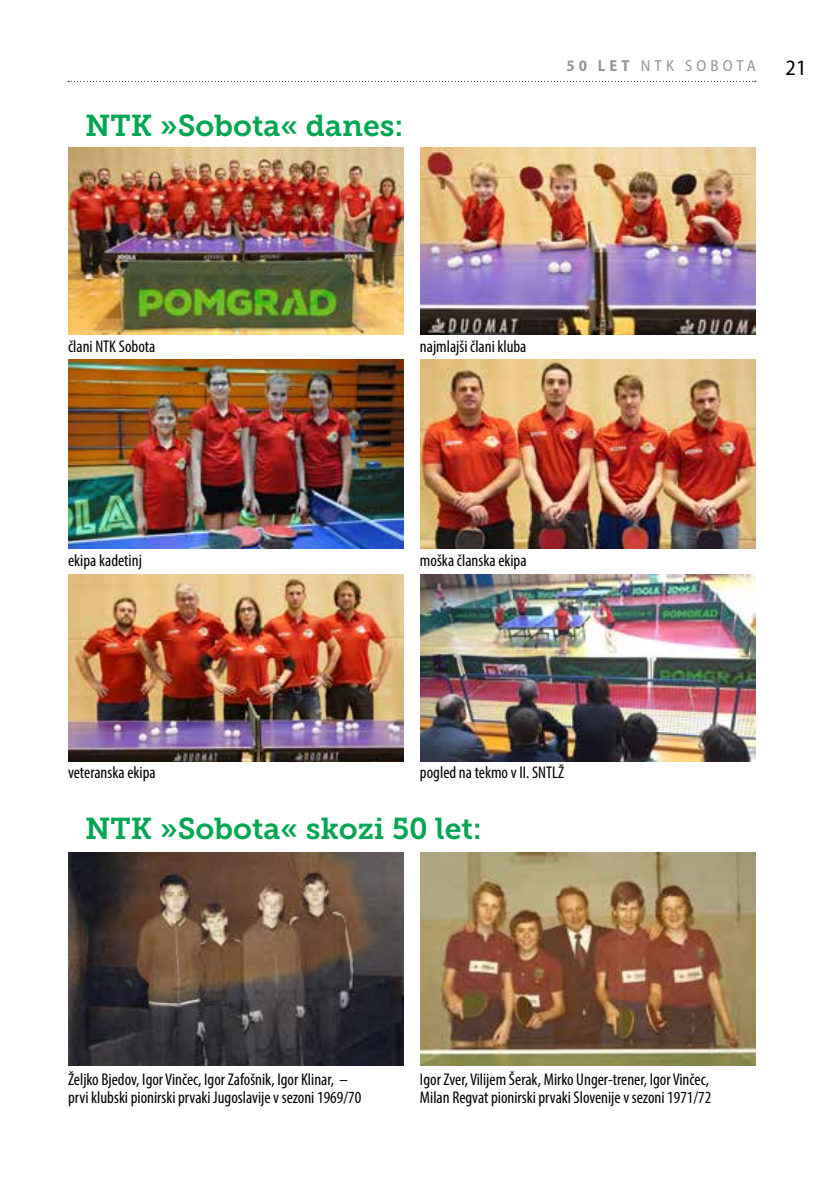
<style>
.page{position:relative;width:840px;height:1191px;background:#fff}
.page>*{position:absolute;margin:0;border:0;box-sizing:border-box;transform-origin:0 0}
.t1{font:30px "Museo Slab 700";color:#00a651}
.t2{font:semi-condensed 22px "Myriad Pro";color:#000}
.t3{font:condensed 17px/18.6px "Myriad Pro";color:#000}
.t4{font:semi-condensed 16px "Myriad Pro";letter-spacing:.26em;color:#939598}
.s1{font-weight:700}
</style>
<div class="page">
<svg style="left:68px;top:81px;width:687px;height:1px"></svg>
<img style="left:68px;top:147px;width:335px;height:187px">
<img style="left:68px;top:359px;width:335px;height:190px">
<img style="left:68px;top:574px;width:335px;height:187px">
<img style="left:68px;top:852px;width:335px;height:213px">
<img style="left:420px;top:852px;width:335px;height:213px">
<img style="left:420px;top:147px;width:335px;height:187px">
<img style="left:420px;top:359px;width:335px;height:190px">
<img style="left:420px;top:574px;width:335px;height:187px">
<h1 class="t1" style="left:85px;top:108px;width:320px">NTK »Sobota« danes:</h1>
<p class="t4" style="left:566px;top:57px;width:191px"><span class="s1">50 LET</span> NTK SOBOTA</p>
<p class="t2" style="left:785px;top:55px;width:22px">21</p>
<p class="t3" style="left:68px;top:337px;width:89px">člani NTK Sobota</p>
<p class="t3" style="left:420px;top:337px;width:108px">najmlajši člani kluba</p>
<p class="t3" style="left:68px;top:551px;width:75px">ekipa kadetinj</p>
<p class="t3" style="left:420px;top:551px;width:108px">moška članska ekipa</p>
<p class="t3" style="left:68px;top:762px;width:89px">veteranska ekipa</p>
<p class="t3" style="left:420px;top:762px;width:146px">pogled na tekmo v II. SNTLŽ</p>
<h1 class="t1" style="left:85px;top:811px;width:398px">NTK »Sobota« skozi 50 let:</h1>
<p class="t3" style="left:68px;top:1069px;width:294px">Željko Bjedov, Igor Vinčec, Igor Zafošnik, Igor Klinar, – prvi klubski pionirski prvaki Jugoslavije v sezoni 1969/70</p>
<p class="t3" style="left:420px;top:1069px;width:293px">Igor Zver, Vilijem Šerak, Mirko Unger-trener, Igor Vinčec,<br>Milan Regvat pionirski prvaki Slovenije v sezoni 1971/72</p>
</div>
